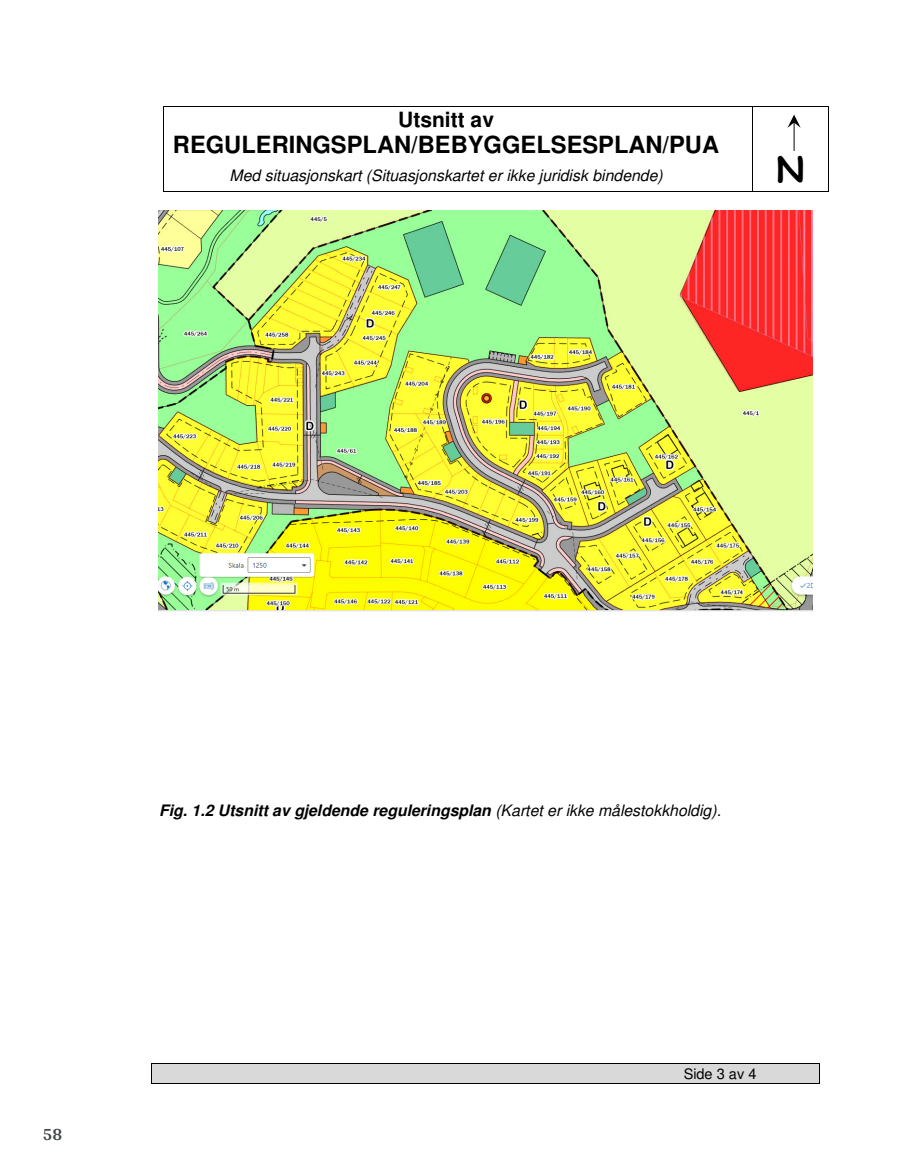
<style>
.page{position:relative;width:915px;height:1172px;background:#fff}
.page>*{position:absolute;margin:0;border:0;box-sizing:border-box;transform-origin:0 0}
.t1{font:700 23.7px "Arial";color:#000}
.t2{font:700 21px "Arial";color:#000}
.t3{font:700 18px "Arya";color:#414749}
.t4{font:italic 700 15.75px "Arial";color:#000}
.t5{font:italic 15.75px "Arial";color:#000}
.t6{font:14.55px "Arial";color:#000}
.s1{font-weight:400}
</style>
<div class="page">
<div style="left:152px;top:1064px;width:667px;height:19px;background:#d9d9d9"></div>
<hr style="left:152px;top:1063px;width:667px;height:1px;background:#000">
<hr style="left:152px;top:1083px;width:667px;height:1px;background:#000">
<svg style="left:151px;top:1063px;width:1px;height:21px"></svg>
<svg style="left:819px;top:1063px;width:1px;height:21px"></svg>
<hr style="left:164px;top:106px;width:587px;height:1px;background:#000">
<hr style="left:752px;top:106px;width:76px;height:1px;background:#000">
<hr style="left:163px;top:107px;width:1px;height:84px;background:#000">
<hr style="left:164px;top:191px;width:587px;height:1px;background:#000">
<hr style="left:751px;top:107px;width:1px;height:84px;background:#000">
<hr style="left:752px;top:191px;width:76px;height:1px;background:#000">
<hr style="left:828px;top:107px;width:1px;height:84px;background:#000">
<img style="left:159px;top:210px;width:652px;height:401px">
<svg style="left:787px;top:115px;width:14px;height:36px"></svg>
<h2 class="t2" style="left:398px;top:111px;width:97px">Utsnitt av</h2>
<h1 class="t1" style="left:173px;top:135px;width:547px">REGULERINGSPLAN/BEBYGGELSESPLAN/PUA</h1>
<p class="t5" style="left:229px;top:169px;width:434px">Med situasjonskart (Situasjonskartet er ikke juridisk bindende)</p>
<p class="t4" style="left:159px;top:804px;width:563px">Fig. 1.2 Utsnitt av gjeldende reguleringsplan <span class="s1">(Kartet er ikke målestokkholdig).</span></p>
<p class="t3" style="left:43px;top:1123px;width:21px">58</p>
<p class="t6" style="left:683px;top:1068px;width:74px">Side 3 av 4</p>
</div>
